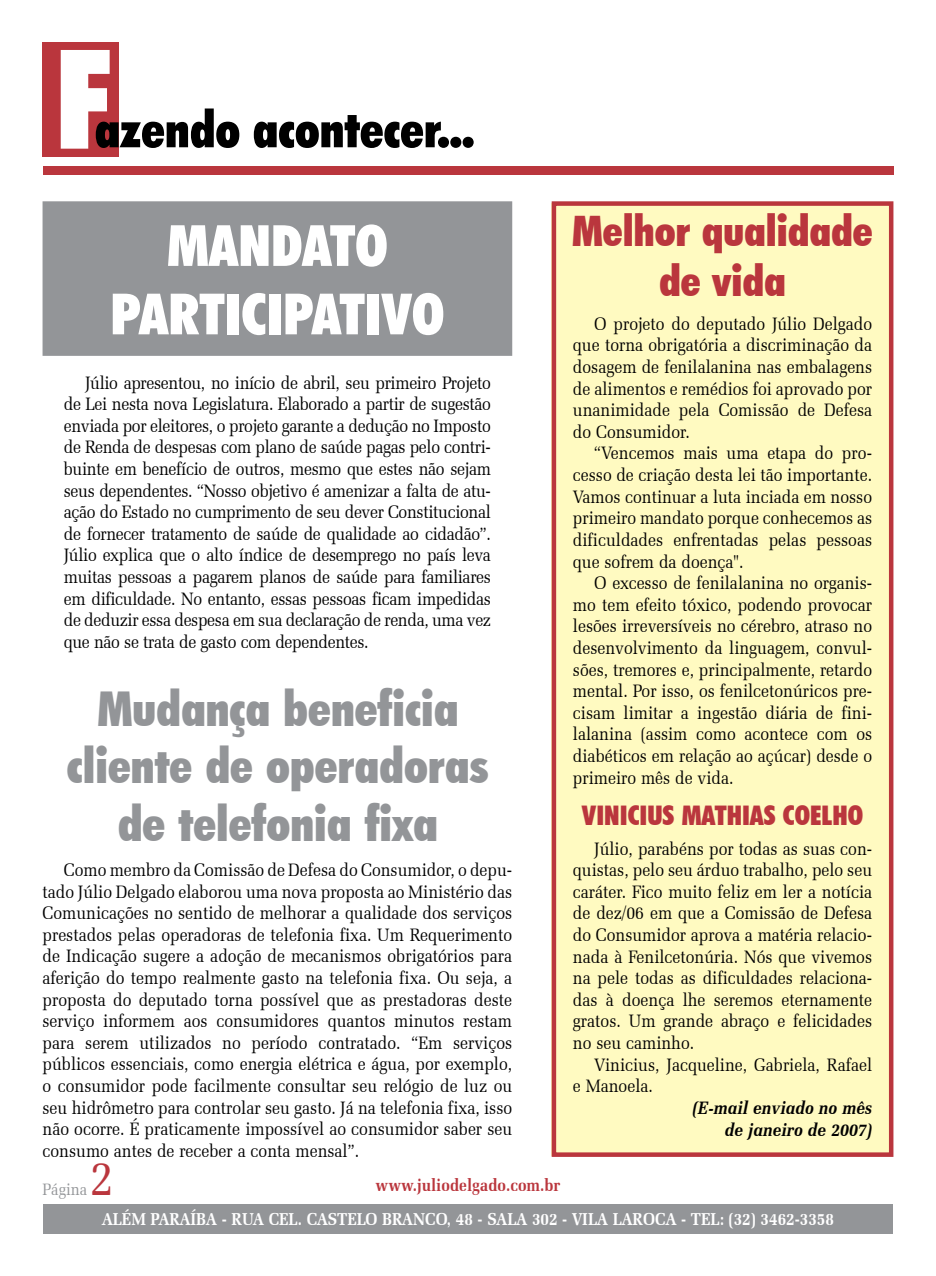
<style>
.page{position:relative;width:936px;height:1276px;background:#fff}
.page>*{position:absolute;margin:0;border:0;box-sizing:border-box;transform-origin:0 0}
.t1{font:900 condensed 57px/68.4px "Futura BT";color:#fff;text-align:center}
.t2{font:49.5px "Zapf Elliptical 711 BT";color:#ba363d;scale:.9 1}
.t3{font:900 condensed 48px/57.6px "Futura BT";color:#939598;text-align:center}
.t4{font:900 condensed 42px/50.4px "Futura BT";color:#ba363d;text-align:center}
.t5{font:900 condensed 27px "Futura BT";color:#ba363d}
.t6{font:18px/21.6px "Zapf Elliptical 711 BT";color:#000;text-align:justify;scale:.9 1}
.t7{font:italic 700 18px/21.6px "Zapf Elliptical 711 BT";color:#000;text-align:right;scale:.9 1}
.t8{font:700 17.25px "Zapf Elliptical 711 BT";color:#fff;scale:.9 1}
.t9{font:700 17.25px "Zapf Elliptical 711 BT";color:#ba363d;scale:.9 1}
.t10{font:16.5px "Zapf Elliptical 711 BT";color:#939598;scale:.9 1}
</style>
<div class="page">
<div style="left:45px;top:204px;width:465px;height:149px;background:#939598"></div>
<div style="left:43px;top:201px;width:469px;height:155px;border:4px solid #939598"></div>
<div style="left:43px;top:1203px;width:849px;height:30px;background:#939598"></div>
<div style="left:43px;top:43px;width:76px;height:114px;background:#ba363d"></div>
<svg style="left:61px;top:50px;width:412px;height:99px"></svg>
<div style="left:43px;top:166px;width:850px;height:8px;background:#ba363d"></div>
<div style="left:551px;top:203px;width:337px;height:952px;background:#fffac1"></div>
<div style="left:551px;top:201px;width:342px;height:956px;border:4px solid #ba363d"></div>
<h1 class="t1" style="left:110px;top:211px;width:335px">Mandato participativo</h1>
<p class="t6" style="left:64px;top:371px;width:476px;text-indent:21px">Júlio apresentou, no início de abril, seu primeiro Projeto de Lei nesta nova Legislatura. Elaborado a partir de sugestão enviada por eleitores, o projeto garante a dedução no Imposto de Renda de despesas com plano de saúde pagas pelo contri&shy;buinte em benefício de outros, mesmo que estes não sejam seus dependentes. “Nosso objetivo é amenizar a falta de atu&shy;ação do Estado no cumprimento de seu dever Constitucional de fornecer tratamento de saúde de qualidade ao cidadão”.<br>Júlio explica que o alto índice de desemprego no país leva muitas pessoas a pagarem planos de saúde para familiares em dificuldade. No entanto, essas pessoas ficam impedidas de deduzir essa despesa em sua declaração de renda, uma vez que não se trata de gasto com dependentes.</p>
<h3 class="t3" style="left:67px;top:679px;width:423px">Mudança beneficia cliente de operadoras de telefonia fixa</h3>
<p class="t6" style="left:43px;top:859px;width:523px;text-indent:21px">Como membro da Comissão de Defesa do Consumidor, o depu&shy;tado Júlio Delgado elaborou uma nova proposta ao Ministério das Comunicações no sentido de melhorar a qualidade dos serviços prestados pelas operadoras de telefonia fixa. Um Requerimento de Indicação sugere a adoção de mecanismos obrigatórios para aferição do tempo realmente gasto na telefonia fixa. Ou seja, a proposta do deputado torna possível que as prestadoras deste serviço informem aos consumidores quantos minutos restam para serem utilizados no período contratado. “Em serviços públicos essenciais, como energia elétrica e água, por exemplo, o consumidor pode facilmente consultar seu relógio de luz ou seu hidrômetro para controlar seu gasto. Já na telefonia fixa, isso não ocorre. É praticamente impossível ao consumidor saber seu consumo antes de receber a conta mensal”.</p>
<h2 class="t2" style="left:90px;top:1149px;width:29px">2</h2>
<p class="t10" style="left:43px;top:1179px;width:51px">Página</p>
<p class="t9" style="left:375px;top:1175px;width:207px">WWW.JULIODELGADO.COM.BR</p>
<h3 class="t4" style="left:572px;top:205px;width:302px">Melhor qualidade de vida</h3>
<p class="t6" style="left:573px;top:313px;width:334px;text-indent:21px">O projeto do deputado Júlio Delgado que torna obrigatória a discriminação da dosagem de fenilalanina nas embalagens de alimentos e remédios foi aprovado por unanimidade pela Comissão de Defesa do Consumidor.</p>
<p class="t6" style="left:573px;top:442px;width:334px;text-indent:21px">“Vencemos mais uma etapa do pro&shy;cesso de criação desta lei tão importante.<br>Vamos continuar a luta inciada em nosso primeiro mandato porque conhecemos as dificuldades enfrentadas pelas pessoas que sofrem da doença".</p>
<p class="t6" style="left:573px;top:572px;width:334px;text-indent:21px">O excesso de fenilalanina no organis&shy;mo tem efeito tóxico, podendo provocar lesões irreversíveis no cérebro, atraso no desenvolvimento da linguagem, convul&shy;sões, tremores e, principalmente, retardo mental. Por isso, os fenilcetonúricos pre&shy;cisam limitar a ingestão diária de fini&shy;lalanina (assim como acontece com os diabéticos em relação ao açúcar) desde o primeiro mês de vida.</p>
<h3 class="t5" style="left:582px;top:798px;width:283px">Vinicius Mathias Coelho</h3>
<p class="t6" style="left:573px;top:837px;width:334px;text-indent:21px">Júlio, parabéns por todas as suas con&shy;quistas, pelo seu árduo trabalho, pelo seu caráter. Fico muito feliz em ler a notícia de dez/06 em que a Comissão de Defesa do Consumidor aprova a matéria relacio&shy;nada à Fenilcetonúria. Nós que vivemos na pele todas as dificuldades relaciona&shy;das à doença lhe seremos eternamente gratos. Um grande abraço e felicidades no seu caminho.</p>
<p class="t6" style="left:573px;top:1053px;width:334px;text-indent:21px">Vinicius, Jacqueline, Gabriela, Rafael e Manoela.</p>
<p class="t7" style="left:692px;top:1096px;width:201px">(E-mail enviado no mês de janeiro de 2007)</p>
<p class="t8" style="left:102px;top:1209px;width:814px">ALÉM PARAÍBA - RUA CEL. CASTELO BRANC O, 48 - SALA 302 - VILA LAROCA - TEL: (32) 3462-3358</p>
</div>
